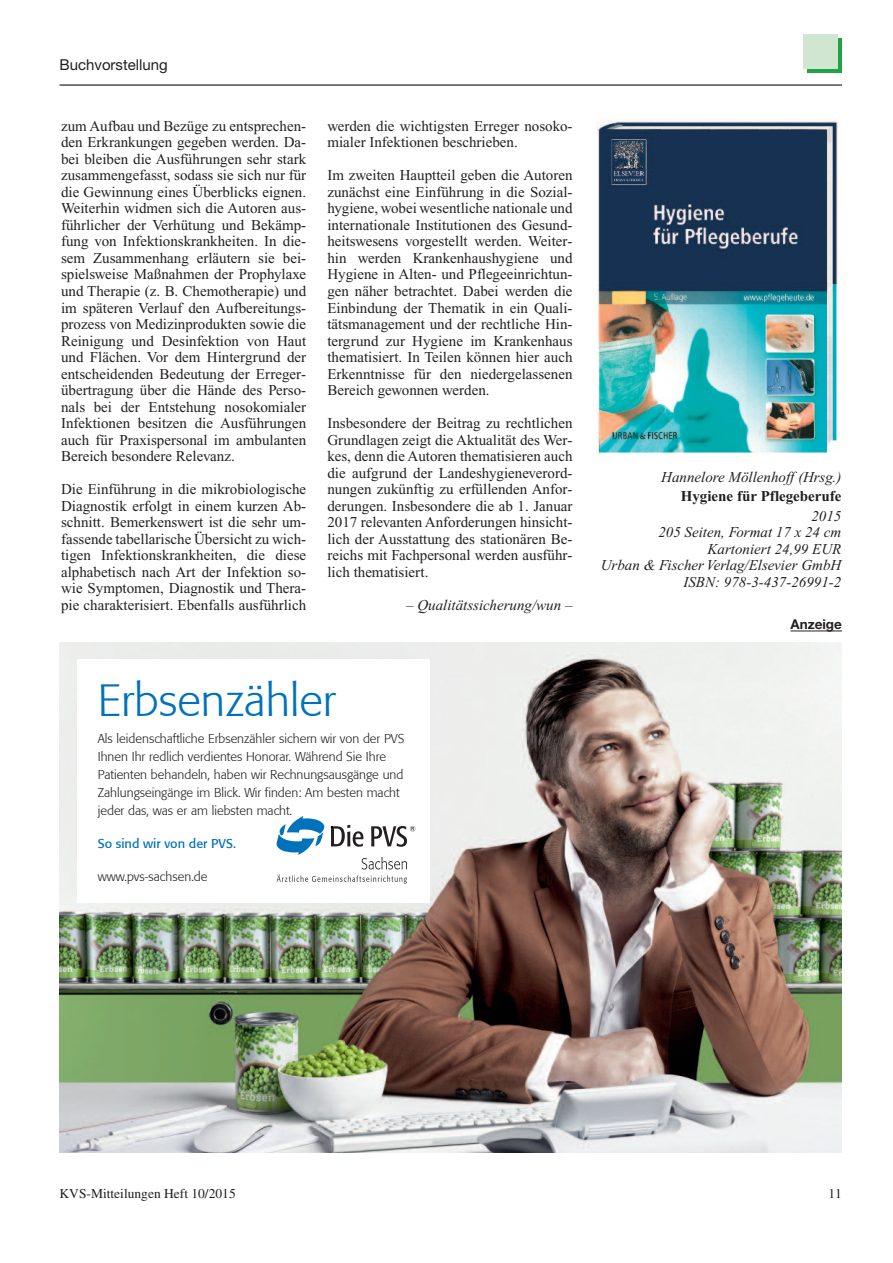
<style>
.page{position:relative;width:893px;height:1263px;background:#fff}
.page>*{position:absolute;margin:0;border:0;box-sizing:border-box;transform-origin:0 0}
.t1{font:300 45px "Formata";color:#0072bc}
.t2{font:15px/16.5px "Times New Roman";color:#231f20;text-align:justify}
.t3{font:italic 15px/16.5px "Times New Roman";color:#231f20;text-align:right}
.t4{font:700 15px "Times New Roman";color:#231f20}
.t5{font:15px "Helvetica Neue";color:#231f20}
.t6{font:13.5px "Times";color:#231f20}
.t7{font:700 13.5px "Helvetica Neue";color:#231f20}
.t8{font:300 12.75px/18px "Formata";color:#231f20}
.t9{font:12.75px "Formata";color:#0072bc}
</style>
<div class="page">
<hr style="left:60px;top:84px;width:782px;height:2px;background:#231f20">
<svg style="left:808px;top:38px;width:34px;height:34px"></svg>
<div style="left:804px;top:34px;width:34px;height:34px;background:#d1e6d0"></div>
<img style="left:596px;top:120px;width:242px;height:335px">
<hr style="left:790px;top:631px;width:52px;height:1px;background:#231f20">
<img style="left:60px;top:642px;width:782px;height:510px">
<div style="left:77px;top:659px;width:352px;height:243px;background:#fff"></div>
<svg style="left:371px;top:826px;width:44px;height:21px"></svg>
<svg style="left:277px;top:816px;width:47px;height:39px"></svg>
<svg style="left:331px;top:825px;width:32px;height:22px"></svg>
<svg style="left:277px;top:875px;width:130px;height:9px"></svg>
<svg style="left:362px;top:857px;width:45px;height:12px"></svg>
<p class="t5" style="left:60px;top:60px;width:110px">Buchvorstellung</p>
<p class="t2" style="left:61px;top:119px;width:247px">zum Aufbau und Bezüge zu entsprechen&shy;den Erkrankungen gegeben werden. Da&shy;bei bleiben die Ausführungen sehr stark zusammengefasst, sodass sie sich nur für die Gewinnung eines Überblicks eignen.<br>Weiterhin widmen sich die Autoren aus&shy;führlicher der Verhütung und Bekämp&shy;fung von Infektionskrankheiten. In die&shy;sem Zusammenhang erläutern sie bei&shy;spielsweise Maßnahmen der Prophylaxe und Therapie (z. B. Chemotherapie) und im späteren Verlauf den Aufbereitungs&shy;prozess von Medizinprodukten sowie die Reinigung und Desinfektion von Haut und Flächen. Vor dem Hintergrund der entscheidenden Bedeutung der Erreger&shy;übertragung über die Hände des Perso&shy;nals bei der Entstehung nosokomialer Infektionen besitzen die Ausführungen auch für Praxispersonal im ambulanten Bereich besondere Relevanz.</p>
<p class="t2" style="left:61px;top:482px;width:247px">Die Einführung in die mikrobiologische Diagnostik erfolgt in einem kurzen Ab&shy;schnitt. Bemerkenswert ist die sehr um&shy;fassende tabellarische Übersicht zu wich&shy;tigen Infektionskrankheiten, die diese alphabetisch nach Art der Infektion so&shy;wie Symptomen, Diagnostik und Thera&shy;pie charakterisiert. Ebenfalls ausführlich</p>
<p class="t2" style="left:327px;top:119px;width:247px">werden die wichtigsten Erreger nosoko&shy;mialer Infektionen beschrieben.</p>
<p class="t2" style="left:327px;top:169px;width:247px">Im zweiten Hauptteil geben die Autoren zunächst eine Einführung in die Sozial&shy;hygiene, wobei wesentliche nationale und internationale Institutionen des Gesund&shy;heitswesens vorgestellt werden. Weiter&shy;hin werden Krankenhaushygiene und Hygiene in Alten- und Pflegeeinrichtun&shy;gen näher betrachtet. Dabei werden die Einbindung der Thematik in ein Quali&shy;tätsmanagement und der rechtliche Hin&shy;tergrund zur Hygiene im Krankenhaus thematisiert. In Teilen können hier auch Erkenntnisse für den niedergelassenen Bereich gewonnen werden.</p>
<p class="t2" style="left:327px;top:416px;width:247px">Insbesondere der Beitrag zu rechtlichen Grundlagen zeigt die Aktualität des Wer&shy;kes, denn die Autoren thematisieren auch die aufgrund der Landeshygieneverord&shy;nungen zukünftig zu erfüllenden Anfor&shy;derungen. Insbesondere die ab 1. Januar 2017 relevanten Anforderungen hinsicht&shy;lich der Ausstattung des stationären Be&shy;reichs mit Fachpersonal werden ausführ&shy;lich thematisiert.</p>
<p class="t3" style="left:406px;top:598px;width:168px">– Qualitätssicherung/wun –</p>
<h1 class="t1" style="left:98px;top:680px;width:240px">Erbsenzähler</h1>
<p class="t8" style="left:98px;top:731px;width:308px">Als leidenschaftliche Erbsenzähler sichern wir von der PVS Ihnen Ihr redlich verdientes Honorar. Während Sie Ihre Patienten behandeln, haben wir Rechnungsausgänge und Zahlungseingänge im Blick. Wir finden: Am besten macht jeder das, was er am liebsten macht.</p>
<p class="t9" style="left:98px;top:838px;width:140px">So sind wir von der PVS.</p>
<p class="t8" style="left:98px;top:869px;width:111px">www.pvs-sachsen.de</p>
<p class="t3" style="left:661px;top:470px;width:182px">Hannelore Möllenhoff (Hrsg.)</p>
<p class="t4" style="left:681px;top:491px;width:162px">Hygiene für Pflegeberufe</p>
<p class="t3" style="left:601px;top:509px;width:242px">2015<br>205 Seiten, Format 17 x 24 cm<br>Kartoniert 24,99 EUR<br>Urban &amp; Fischer Verlag/Elsevier GmbH<br>ISBN: 978-3-437-26991-2</p>
<p class="t7" style="left:790px;top:616px;width:53px">Anzeige</p>
<p class="t6" style="left:60px;top:1188px;width:178px">KVS-Mitteilungen Heft 10/2015</p>
<p class="t6" style="left:828px;top:1188px;width:15px">11</p>
</div>
